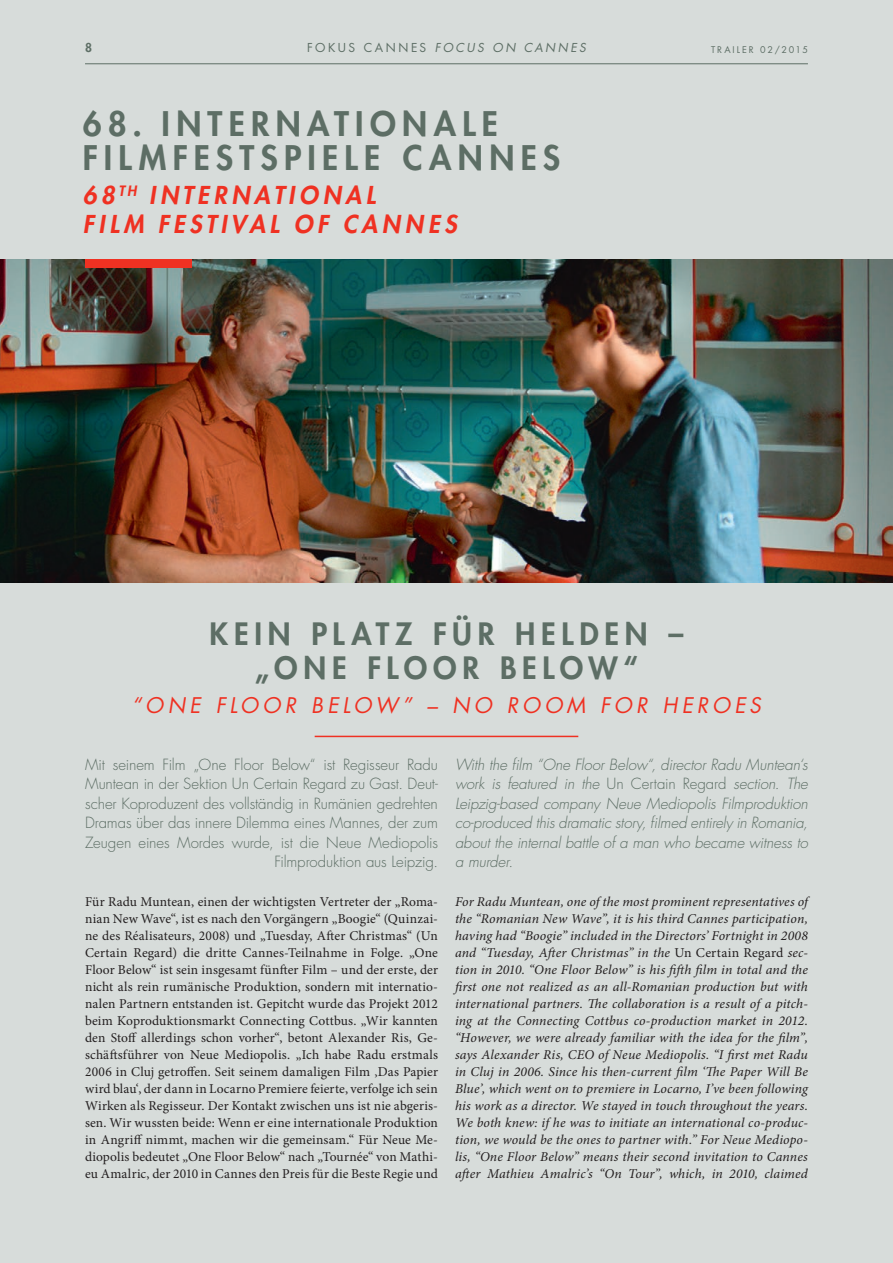
<style>
.page{position:relative;width:893px;height:1263px;background:#d7dcda}
.page>*{position:absolute;margin:0;border:0;box-sizing:border-box;transform-origin:0 0}
.t1{font:800 33px/34px "Futura Std";letter-spacing:.19em;color:#5d6e65}
.t2{font:800 30px/34px "Futura Std";letter-spacing:.19em;color:#5d6e65;text-align:center}
.t3{font:italic 800 24px/29.5px "Futura Std";letter-spacing:.18em;color:#ef3122}
.t4{font:italic 21px "Futura Std";letter-spacing:.2em;color:#ef3122}
.t5{font:300 15px/19.5px "Futura Std";letter-spacing:-.005em;color:#5d6e65;text-align:right}
.t6{font:italic 300 15px/19.5px "Futura Std";letter-spacing:-.005em;color:#5d6e65;text-align:justify}
.t7{font:13.5px/17px "Minion Pro";letter-spacing:.015em;color:#231f20;text-align:justify}
.t8{font:italic 13.5px/17px "Minion Pro";letter-spacing:.005em;color:#231f20;text-align:justify}
.t9{font:italic 12px "Futura Std";letter-spacing:.2em;color:#5d6e65}
.t10{font:800 12px "Futura Std";color:#5d6e65}
.t11{font:9px "Futura Std";letter-spacing:.215em;color:#5d6e65}
.s1{font-style:normal}
</style>
<div class="page">
<img style="left:0;top:259px;width:893px;height:324px">
<div style="left:85px;top:259px;width:106px;height:9px;background:#ef3122"></div>
<hr style="left:315px;top:736px;width:263px;height:1px;background:#ef3122">
<hr style="left:85px;top:63px;width:723px;height:1px;background:#5d6e65">
<p class="t10" style="left:85px;top:40px;width:8px">8</p>
<p class="t9" style="left:307px;top:40px;width:280px"><span class="s1">FOKUS CANNES</span> FOCUS ON CANNES</p>
<p class="t11" style="left:711px;top:43px;width:98px">TRAILER 02/2015</p>
<h1 class="t1" style="left:83px;top:107px;width:479px">68. INTERNATIONALE<br>FILMFESTSPIELE CANNES</h1>
<h3 class="t3" style="left:83px;top:181px;width:375px">68<sup>TH</sup> INTERNATIONAL<br>FILM FESTIVAL OF CANNES</h3>
<h2 class="t2" style="left:210px;top:616px;width:475px">KEIN PLATZ FÜR HELDEN – „ONE FLOOR BELOW“</h2>
<h3 class="t4" style="left:132px;top:691px;width:630px">“ONE FLOOR BELOW” – NO ROOM FOR HEROES</h3>
<p class="t5" style="left:85px;top:755px;width:354px">Mit seinem Film „One Floor Below“ ist Regisseur Radu Muntean in der Sektion Un Certain Regard zu Gast. Deut&shy;scher Koproduzent des vollständig in Rumänien gedrehten Dramas über das innere Dilemma eines Mannes, der zum Zeugen eines Mordes wurde, ist die Neue Mediopolis Filmproduktion aus Leipzig.</p>
<p class="t7" style="left:85px;top:893px;width:354px">Für Radu Muntean, einen der wichtigsten Vertreter der „Roma&shy;nian New Wave“, ist es nach den Vorgängern „Boogie“ (Quinzai&shy;ne des Réalisateurs, 2008) und „Tuesday, After Christmas“ (Un Certain Regard) die dritte Cannes-Teilnahme in Folge. „One Floor Below“ ist sein insgesamt fünfter Film – und der erste, der nicht als rein rumänische Produktion, sondern mit internatio&shy;nalen Partnern entstanden ist. Gepitcht wurde das Projekt 2012 beim Koproduktionsmarkt Connecting Cottbus. „Wir kannten den Stoff allerdings schon vorher“, betont Alexander Ris, Ge&shy;schäftsführer von Neue Mediopolis. „Ich habe Radu erstmals 2006 in Cluj getroffen. Seit seinem damaligen Film ‚Das Papier wird blau‘, der dann in Locarno Premiere feierte, verfolge ich sein Wirken als Regisseur. Der Kontakt zwischen uns ist nie abgeris&shy;sen. Wir wussten beide: Wenn er eine internationale Produktion in Angriff nimmt, machen wir die gemeinsam.“ Für Neue Me&shy;diopolis bedeutet „One Floor Below“ nach „Tournée“ von Mathi&shy;eu Amalric, der 2010 in Cannes den Preis für die Beste Regie und</p>
<p class="t6" style="left:455px;top:755px;width:354px">With the film “One Floor Below“, director Radu Muntean‘s work is featured in the <span class="s1">Un Certain Regard</span> section. The Leipzig-based company Neue Mediopolis Filmproduktion co-produced this dramatic story, filmed entirely in Romania, about the internal battle of a man who became witness to a murder.</p>
<p class="t8" style="left:455px;top:893px;width:354px">For Radu Muntean, one of the most prominent representatives of the “Romanian New Wave”, it is his third Cannes participation, having had “Boogie” included in the Directors’ Fortnight in 2008 and “Tuesday, After Christmas” in the <span class="s1">Un Certain Regard</span> sec&shy;tion in 2010. “One Floor Below” is his fifth film in total and the first one not realized as an all-Romanian production but with international partners. The collaboration is a result of a pitch&shy;ing at the Connecting Cottbus co-production market in 2012. “However, we were already familiar with the idea for the film”, says Alexander Ris, CEO of Neue Mediopolis. “I first met Radu in Cluj in 2006. Since his then-current film ‘The Paper Will Be Blue’, which went on to premiere in Locarno, I’ve been following his work as a director. We stayed in touch throughout the years.<br>We both knew: if he was to initiate an international co-produc&shy;tion, we would be the ones to partner with.” For Neue Mediopo&shy;lis, “One Floor Below” means their second invitation to Cannes after Mathieu Amalric’s “On Tour”, which, in 2010, claimed</p>
</div>
